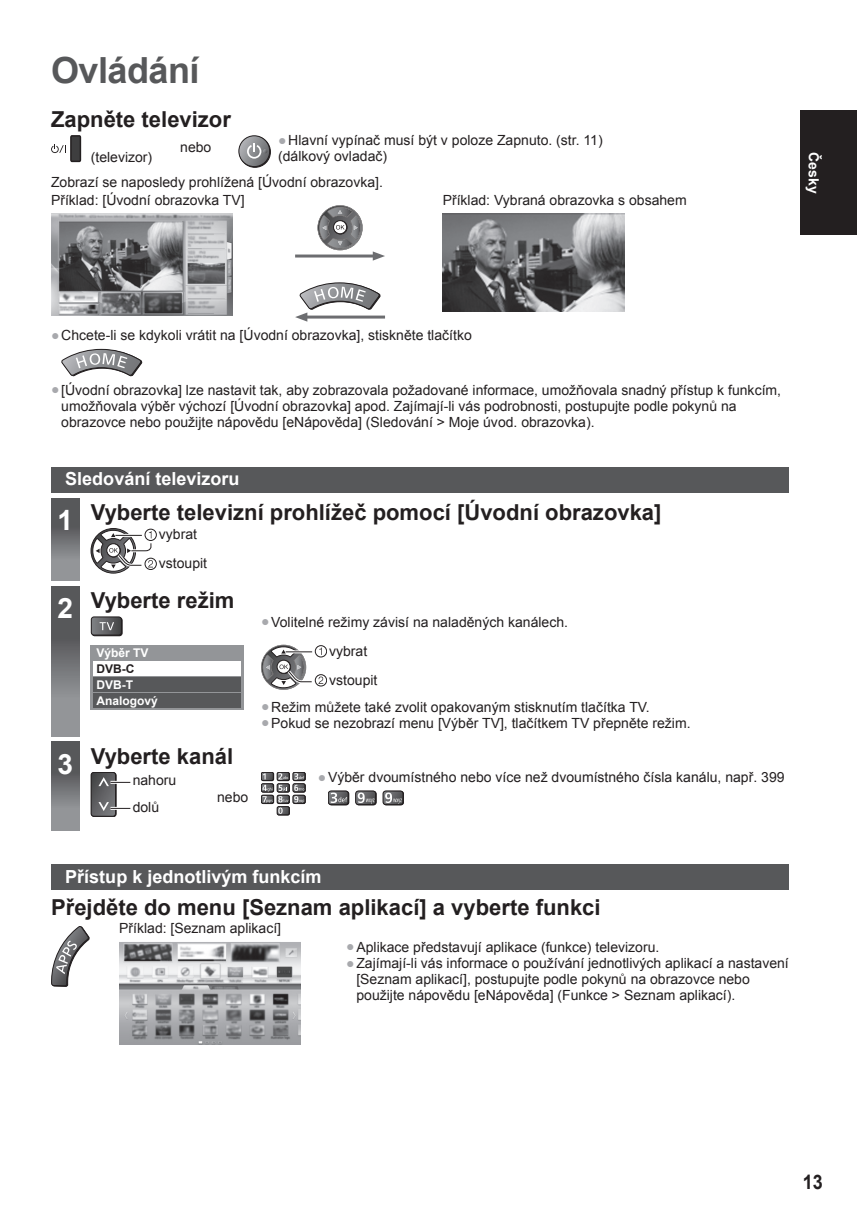
<style>
.page{position:relative;width:857px;height:1225px;background:#fff}
.page>*{position:absolute;margin:0;border:0;box-sizing:border-box;transform-origin:0 0}
.t1{font:700 36px "Arial";letter-spacing:-.015em;color:#57585a}
.t2{font:700 22px "Arial";color:#231f20}
.t3{font:700 20px "Arial";color:#231f20;scale:.9 1}
.t4{font:700 18px "Arial";color:#fff}
.t5{font:14px/16px "Arial";color:#231f20}
.t6{font:700 14px "Arial";color:#fff}
.t7{font:700 12px/15.8px "Arial";color:#fff}
.t8{font:700 12px "Arial";color:#231f20}
.s1{color:#a8a9ad}
.s2{font-size:28px;color:#fff}
</style>
<div class="page">
<div style="left:799px;top:111px;width:57px;height:124px;background:#231f20"></div>
<div style="left:71px;top:136px;width:9px;height:25px;background:#3e3e3f"></div>
<div style="left:70px;top:135px;width:11px;height:27px;border:2px solid #231f20"></div>
<svg style="left:51px;top:145px;width:15px;height:8px"></svg>
<svg style="left:239px;top:136px;width:31px;height:31px"></svg>
<div style="left:239px;top:136px;width:32px;height:32px;border:1px solid #231f20;border-radius:50%"></div>
<svg style="left:239px;top:136px;width:30px;height:31px"></svg>
<div style="left:238px;top:135px;width:32px;height:32px;border:1px solid #231f20;border-radius:50%"></div>
<svg style="left:247px;top:143px;width:20px;height:16px"></svg>
<img style="left:51px;top:214px;width:181px;height:102px">
<hr style="left:295px;top:254px;width:79px;height:3px;background:#6c6d70">
<svg style="left:372px;top:251px;width:13px;height:10px"></svg>
<svg style="left:317px;top:205px;width:45px;height:45px"></svg>
<img style="left:442px;top:214px;width:182px;height:98px">
<hr style="left:305px;top:315px;width:80px;height:3px;background:#6c6d70">
<svg style="left:295px;top:282px;width:85px;height:40px"></svg>
<svg style="left:61px;top:349px;width:81px;height:27px"></svg>
<div style="left:51px;top:467px;width:737px;height:25px;background:#57585a"></div>
<svg style="left:51px;top:498px;width:28px;height:82px;background:#717375"></svg>
<div style="left:145px;top:529px;width:12px;height:12px;border:1px solid #231f20;border-radius:50%"></div>
<div style="left:145px;top:558px;width:12px;height:12px;border:1px solid #231f20;border-radius:50%"></div>
<svg style="left:91px;top:529px;width:63px;height:43px"></svg>
<svg style="left:51px;top:586px;width:28px;height:150px;background:#727376"></svg>
<div style="left:91px;top:617px;width:32px;height:19px;border:1px solid #231f20;border-radius:3px"></div>
<div style="left:91px;top:617px;width:30px;height:18px;background:linear-gradient(to right,#828387,#474749);border-radius:3px"></div>
<div style="left:91px;top:616px;width:31px;height:19px;border:1px solid #231f20;border-radius:3px"></div>
<svg style="left:99px;top:622px;width:15px;height:8px"></svg>
<div style="left:91px;top:645px;width:153px;height:64px;background:#939598"></div>
<div style="left:94px;top:662px;width:147px;height:14px;background:#fff"></div>
<div style="left:94px;top:677px;width:147px;height:15px;background:#57585a"></div>
<div style="left:94px;top:693px;width:147px;height:14px;background:#57585a"></div>
<div style="left:315px;top:645px;width:12px;height:12px;border:1px solid #231f20;border-radius:50%"></div>
<div style="left:315px;top:674px;width:12px;height:12px;border:1px solid #231f20;border-radius:50%"></div>
<svg style="left:261px;top:645px;width:62px;height:45px"></svg>
<svg style="left:51px;top:742px;width:28px;height:88px;background:#727376"></svg>
<div style="left:91px;top:772px;width:25px;height:45px;border:1px solid #231f20;border-radius:3px"></div>
<svg style="left:91px;top:772px;width:24px;height:44px"></svg>
<div style="left:91px;top:772px;width:25px;height:44px;border:1px solid #231f20;border-radius:3px"></div>
<svg style="left:98px;top:777px;width:32px;height:9px"></svg>
<svg style="left:98px;top:802px;width:32px;height:9px"></svg>
<svg style="left:261px;top:772px;width:44px;height:43px"></svg>
<div style="left:328px;top:791px;width:21px;height:14px;border:1px solid #231f20;border-radius:3px"></div>
<div style="left:328px;top:790px;width:20px;height:15px;border:1px solid #231f20;border-radius:3px"></div>
<svg style="left:330px;top:792px;width:17px;height:11px"></svg>
<div style="left:356px;top:791px;width:20px;height:14px;border:1px solid #231f20;border-radius:3px"></div>
<div style="left:355px;top:790px;width:20px;height:15px;border:1px solid #231f20;border-radius:3px"></div>
<svg style="left:357px;top:792px;width:17px;height:11px"></svg>
<div style="left:383px;top:791px;width:20px;height:13px;background:#77787b;border-radius:3px"></div>
<div style="left:382px;top:790px;width:21px;height:15px;border:1px solid #231f20;border-radius:3px"></div>
<svg style="left:385px;top:792px;width:16px;height:11px"></svg>
<div style="left:51px;top:864px;width:737px;height:26px;background:#57585a"></div>
<svg style="left:51px;top:926px;width:38px;height:61px"></svg>
<img style="left:119px;top:942px;width:181px;height:102px">
<h1 class="t1" style="left:51px;top:50px;width:150px">Ovládání</h1>
<h2 class="t2" style="left:51px;top:107px;width:181px">Zapněte televizor</h2>
<p class="t5" style="left:91px;top:149px;width:63px">(televizor)</p>
<p class="t5" style="left:180px;top:139px;width:33px">nebo</p>
<p class="t5" style="left:278px;top:132px;width:326px"><span class="s1">●</span>Hlavní vypínač musí být v poloze Zapnuto. (str. 11) (dálkový ovladač)</p>
<p class="t5" style="left:51px;top:172px;width:333px;line-height:18.6px">Zobrazí se naposledy prohlížená [Úvodní obrazovka].<br>Příklad: [Úvodní obrazovka TV]</p>
<p class="t5" style="left:442px;top:192px;width:245px">Příklad: Vybraná obrazovka s obsahem</p>
<p class="t6" style="left:821px;top:152px;width:43px;rotate:90deg">Česky</p>
<p class="t5" style="left:51px;top:327px;width:422px"><span class="s1">●</span>Chcete-li se kdykoli vrátit na [Úvodní obrazovka], stiskněte tlačítko</p>
<p class="t5" style="left:61px;top:382px;width:721px;text-indent:-10px"><span class="s1">●</span>[Úvodní obrazovka] lze nastavit tak, aby zobrazovala požadované informace, umožňovala snadný přístup k funkcím, umožňovala výběr výchozí [Úvodní obrazovka] apod. Zajímají-li vás podrobnosti, postupujte podle pokynů na obrazovce nebo použijte nápovědu [eNápověda] (Sledování &gt; Moje úvod. obrazovka).</p>
<p class="t4" style="left:65px;top:469px;width:176px">Sledování televizoru</p>
<h2 class="t2" style="left:57px;top:500px;width:605px"><span class="s2">1</span> Vyberte televizní prohlížeč pomocí [Úvodní obrazovka]</h2>
<p class="t5" style="left:159px;top:520px;width:50px;line-height:29px">vybrat vstoupit</p>
<h2 class="t2" style="left:57px;top:588px;width:178px"><span class="s2">2</span> Vyberte režim</h2>
<p class="t5" style="left:261px;top:614px;width:308px"><span class="s1">●</span>Volitelné režimy závisí na naladěných kanálech.</p>
<p class="t7" style="left:96px;top:645px;width:54px">Výběr TV</p>
<p class="t8" style="left:96px;top:662px;width:39px">DVB-C</p>
<p class="t7" style="left:96px;top:676px;width:63px">DVB-T<br>Analogový</p>
<p class="t5" style="left:329px;top:636px;width:50px;line-height:29px">vybrat vstoupit</p>
<p class="t5" style="left:261px;top:698px;width:390px"><span class="s1">●</span>Režim můžete také zvolit opakovaným stisknutím tlačítka TV.</p>
<p class="t5" style="left:261px;top:715px;width:431px"><span class="s1">●</span>Pokud se nezobrazí menu [Výběr TV], tlačítkem TV přepněte režim.</p>
<h2 class="t2" style="left:57px;top:743px;width:177px"><span class="s2">3</span> Vyberte kanál</h2>
<p class="t5" style="left:133px;top:766px;width:45px;line-height:27.4px">nahoru dolů</p>
<p class="t5" style="left:217px;top:789px;width:33px">nebo</p>
<p class="t5" style="left:317px;top:769px;width:468px"><span class="s1">●</span>Výběr dvoumístného nebo více než dvoumístného čísla kanálu, např. 399</p>
<p class="t4" style="left:65px;top:866px;width:258px">Přístup k jednotlivým funkcím</p>
<h2 class="t2" style="left:51px;top:894px;width:550px">Přejděte do menu [Seznam aplikací] a vyberte funkci</h2>
<p class="t5" style="left:119px;top:920px;width:163px">Příklad: [Seznam aplikací]</p>
<p class="t5" style="left:346px;top:939px;width:314px"><span class="s1">●</span>Aplikace představují aplikace (funkce) televizoru.</p>
<p class="t5" style="left:356px;top:955px;width:433px;text-indent:-10px"><span class="s1">●</span>Zajímají-li vás informace o používání jednotlivých aplikací a nastavení [Seznam aplikací], postupujte podle pokynů na obrazovce nebo použijte nápovědu [eNápověda] (Funkce &gt; Seznam aplikací).</p>
<h3 class="t3" style="left:802px;top:1170px;width:24px">13</h3>
</div>
